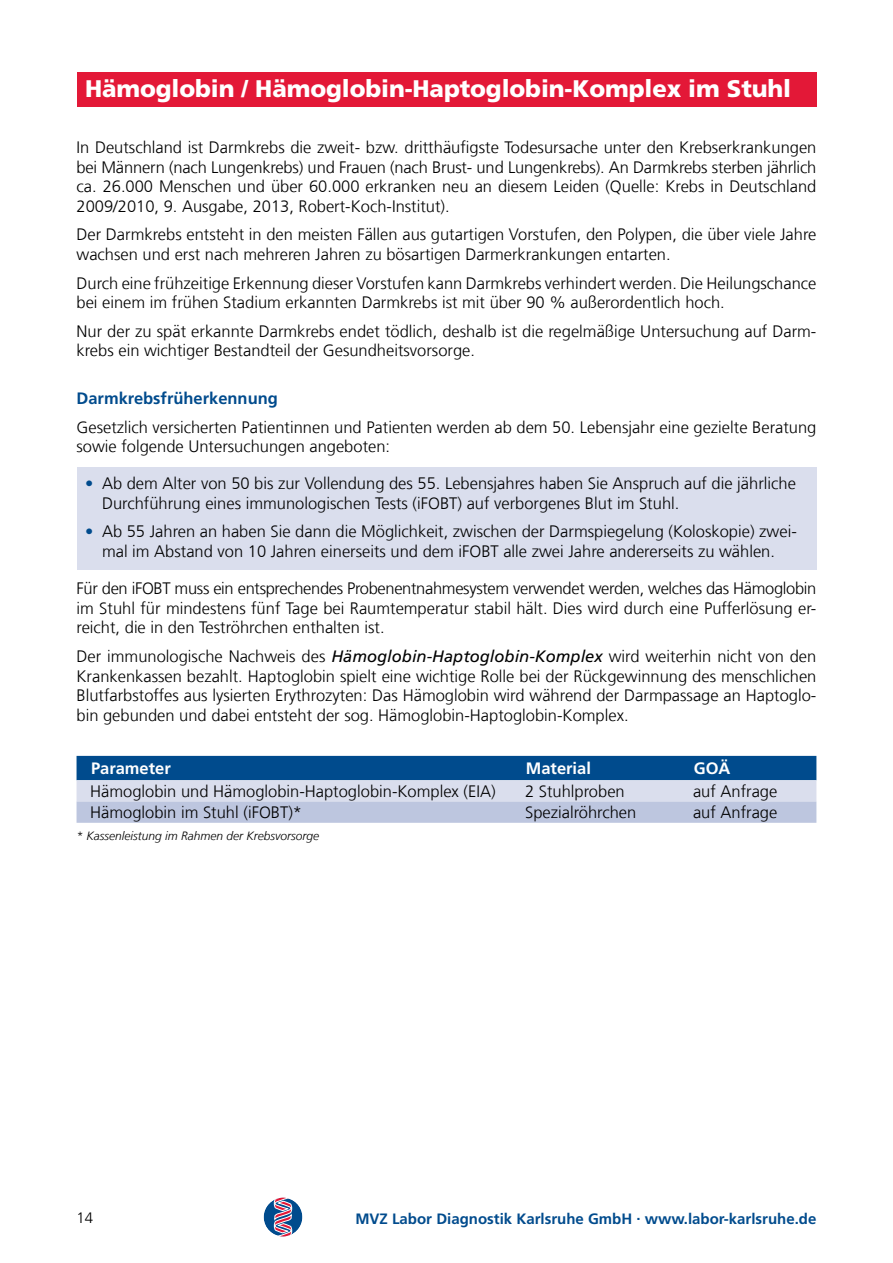
<style>
.page{position:relative;width:893px;height:1263px;background:#fff}
.page>*{position:absolute;margin:0;border:0;box-sizing:border-box;transform-origin:0 0}
.t1{font:900 24px "Frutiger LT Com";letter-spacing:-.005em;color:#fff}
.t2{font:300 16.5px/19.8px "Frutiger LT Com";color:#000}
.t3{font:700 16.5px "Frutiger LT Com";color:#004b8d}
.t4{font:700 16.5px "Frutiger";color:#fff}
.t5{font:700 15px "Frutiger";color:#004b8d}
.t6{font:300 15px "Frutiger LT Com";color:#000}
.t7{font:italic 300 12px "Frutiger LT Com";color:#000}
.s1{color:#004b8d}
.s2{font-weight:400;font-style:italic}
</style>
<div class="page">
<svg style="left:264px;top:1198px;width:38px;height:38px"></svg>
<div style="left:77px;top:467px;width:739px;height:103px;background:#dadeed"></div>
<div style="left:77px;top:72px;width:739px;height:34px;background:#e31837"></div>
<svg style="left:77px;top:756px;width:739px;height:67px;background:#82a1c6"></svg>
<h1 class="t1" style="left:85px;top:74px;width:708px">Hämoglobin / Hämoglobin-Haptoglobin-Komplex im Stuhl</h1>
<p class="t2" style="left:77px;top:137px;width:741px;text-align:justify">In Deutschland ist Darmkrebs die zweit- bzw. dritthäufigste Todesursache unter den Krebserkrankungen bei Männern (nach Lungenkrebs) und Frauen (nach Brust- und Lungenkrebs). An Darmkrebs sterben jährlich ca. 26.000 Menschen und über 60.000 erkranken neu an diesem Leiden (Quelle: Krebs in Deutschland 2009/2010, 9. Ausgabe, 2013, Robert-Koch-Institut).</p>
<p class="t2" style="left:77px;top:225px;width:741px">Der Darmkrebs entsteht in den meisten Fällen aus gutartigen Vorstufen, den Polypen, die über viele Jahre wachsen und erst nach mehreren Jahren zu bösartigen Darmerkrankungen entarten.</p>
<p class="t2" style="left:77px;top:273px;width:741px">Durch eine frühzeitige Erkennung dieser Vorstufen kann Darmkrebs verhindert werden. Die Heilungschance bei einem im frühen Stadium erkannten Darmkrebs ist mit über 90 % außerordentlich hoch.</p>
<p class="t2" style="left:77px;top:321px;width:741px">Nur der zu spät erkannte Darmkrebs endet tödlich, deshalb ist die regelmäßige Untersuchung auf Darm&shy;krebs ein wichtiger Bestandteil der Gesundheitsvorsorge.</p>
<p class="t3" style="left:77px;top:389px;width:203px">Darmkrebsfrüherkennung</p>
<p class="t2" style="left:77px;top:417px;width:741px">Gesetzlich versicherten Patientinnen und Patienten werden ab dem 50. Lebensjahr eine gezielte Beratung sowie folgende Untersuchungen angeboten:</p>
<p class="t2" style="left:102px;top:474px;width:695px;text-indent:-17px"><span class="s1">•</span> Ab dem Alter von 50 bis zur Vollendung des 55. Lebensjahres haben Sie Anspruch auf die jährliche<br>Durchführung eines immunologischen Tests (iFOBT) auf verborgenes Blut im Stuhl.</p>
<p class="t2" style="left:85px;top:522px;width:713px;text-align:center"><span class="s1">•</span> Ab 55 Jahren an haben Sie dann die Möglichkeit, zwischen der Darmspiegelung (Koloskopie) zwei&shy;mal im Abstand von 10 Jahren einerseits und dem iFOBT alle zwei Jahre andererseits zu wählen.</p>
<p class="t2" style="left:77px;top:578px;width:741px;text-align:justify">Für den iFOBT muss ein entsprechendes Probenentnahmesystem verwendet werden, welches das Hämoglobin im Stuhl für mindestens fünf Tage bei Raumtemperatur stabil hält. Dies wird durch eine Pufferlösung er&shy;reicht, die in den Teströhrchen enthalten ist.</p>
<p class="t2" style="left:77px;top:646px;width:741px;text-align:justify">Der immunologische Nachweis des <span class="s2">Hämoglobin-Haptoglobin-Komplex</span> wird weiterhin nicht von den Krankenkassen bezahlt. Haptoglobin spielt eine wichtige Rolle bei der Rückgewinnung des menschlichen Blutfarbstoffes aus lysierten Erythrozyten: Das Hämoglobin wird während der Darmpassage an Haptoglo&shy;bin gebunden und dabei entsteht der sog. Hämoglobin-Haptoglobin-Komplex.</p>
<p class="t4" style="left:91px;top:759px;width:81px">Parameter</p>
<p class="t4" style="left:526px;top:759px;width:67px">Material</p>
<p class="t4" style="left:694px;top:759px;width:38px">GOÄ</p>
<p class="t2" style="left:90px;top:781px;width:407px">Hämoglobin und Hämoglobin-Haptoglobin-Komplex (EIA)</p>
<p class="t2" style="left:525px;top:781px;width:101px">2 Stuhlproben</p>
<p class="t2" style="left:693px;top:781px;width:86px">auf Anfrage</p>
<p class="t2" style="left:90px;top:803px;width:213px">Hämoglobin im Stuhl (iFOBT)*</p>
<p class="t2" style="left:525px;top:803px;width:113px">Spezialröhrchen</p>
<p class="t2" style="left:693px;top:803px;width:86px">auf Anfrage</p>
<p class="t7" style="left:77px;top:828px;width:244px">* Kassenleistung im Rahmen der Krebsvorsorge</p>
<p class="t6" style="left:77px;top:1209px;width:18px">14</p>
<p class="t5" style="left:355px;top:1209px;width:462px">MVZ Labor Diagnostik Karlsruhe GmbH . www.labor-karlsruhe.de</p>
</div>
